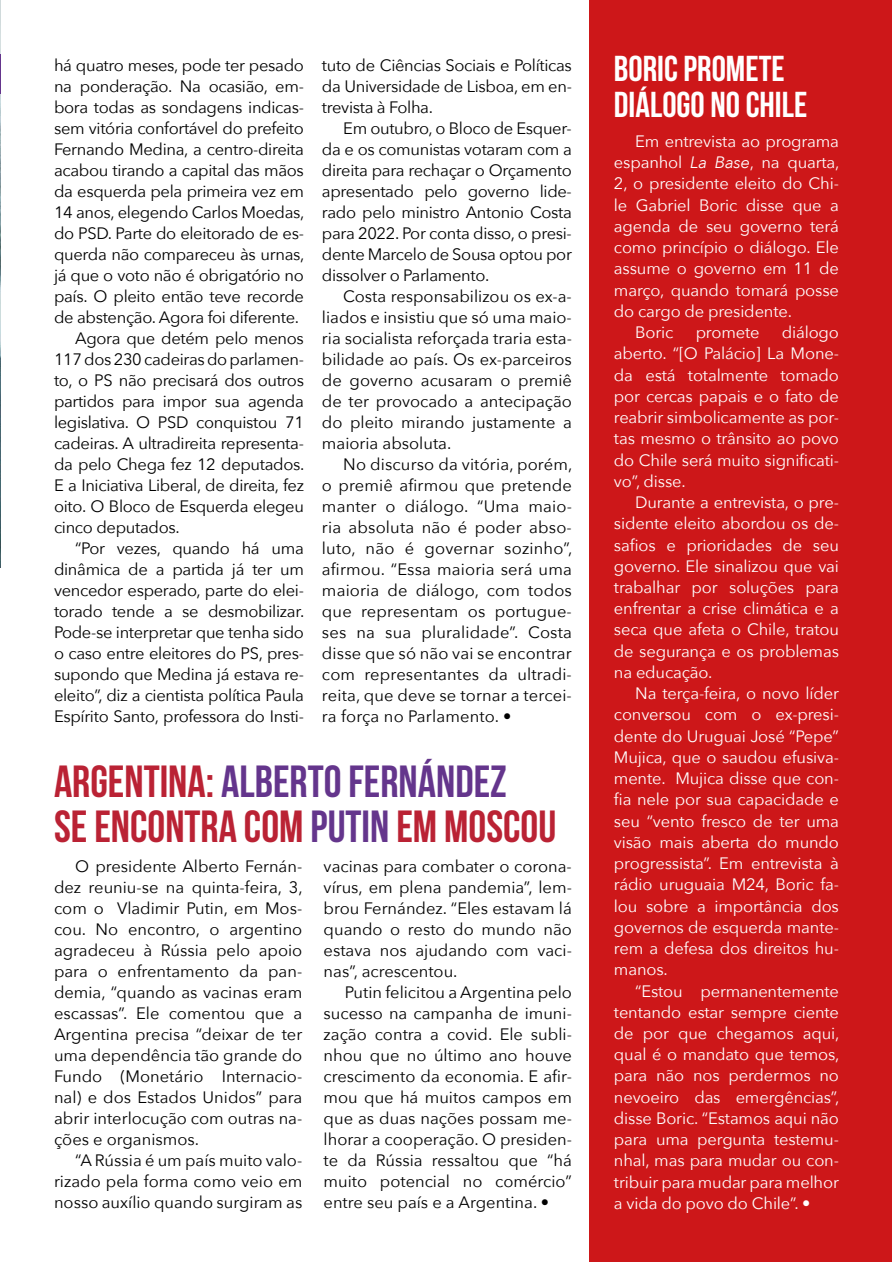
<style>
.page{position:relative;width:893px;height:1263px;background:#fff}
.page>*{position:absolute;margin:0;border:0;box-sizing:border-box;transform-origin:0 0}
.t1{font:700 45px/45px "Bebas Neue";color:#ba2234}
.t2{font:700 36px/36.3px "Bebas Neue";color:#fff}
.t3{font:16.5px/21px "Avenir Next";letter-spacing:-.02em;color:#000;text-align:justify}
.t4{font:16.5px/21.3px "Avenir Next";letter-spacing:-.01em;color:#fff;text-align:justify}
.s1{color:#64358c}
.s2{font-style:italic}
</style>
<div class="page">
<img style="left:0;top:0;width:1px;height:567px">
<hr style="left:0;top:54px;width:1px;height:39px;background:#64358c">
<div style="left:590px;top:1px;width:302px;height:1261px;background:#cd1719"></div>
<p class="t3" style="left:54px;top:54px;width:251px">há quatro meses, pode ter pesado</p>
<p class="t3" style="left:54px;top:75px;width:251px">na ponderação. Na ocasião, em-</p>
<p class="t3" style="left:54px;top:96px;width:251px">bora todas as sondagens indicas-</p>
<p class="t3" style="left:54px;top:117px;width:251px">sem vitória confortável do prefeito</p>
<p class="t3" style="left:54px;top:138px;width:251px">Fernando Medina, a centro-direita</p>
<p class="t3" style="left:54px;top:159px;width:251px">acabou tirando a capital das mãos</p>
<p class="t3" style="left:54px;top:180px;width:251px">da esquerda pela primeira vez em</p>
<p class="t3" style="left:54px;top:201px;width:252px">14 anos, elegendo Carlos Moedas,</p>
<p class="t3" style="left:54px;top:222px;width:251px">do PSD. Parte do eleitorado de es-</p>
<p class="t3" style="left:54px;top:243px;width:252px">querda não compareceu às urnas,</p>
<p class="t3" style="left:54px;top:264px;width:251px">já que o voto não é obrigatório no</p>
<p class="t3" style="left:54px;top:285px;width:251px">país. O pleito então teve recorde</p>
<p class="t3" style="left:54px;top:306px;width:247px">de abstenção. Agora foi diferente.</p>
<p class="t3" style="left:75px;top:327px;width:230px">Agora que detém pelo menos</p>
<p class="t3" style="left:54px;top:348px;width:251px">117 dos 230 cadeiras do parlamen-</p>
<p class="t3" style="left:54px;top:369px;width:251px">to, o PS não precisará dos outros</p>
<p class="t3" style="left:54px;top:390px;width:251px">partidos para impor sua agenda</p>
<p class="t3" style="left:54px;top:411px;width:251px">legislativa. O PSD conquistou 71</p>
<p class="t3" style="left:54px;top:432px;width:251px">cadeiras. A ultradireita representa-</p>
<p class="t3" style="left:54px;top:453px;width:252px">da pelo Chega fez 12 deputados.</p>
<p class="t3" style="left:54px;top:474px;width:251px">E a Iniciativa Liberal, de direita, fez</p>
<p class="t3" style="left:54px;top:495px;width:251px">oito. O Bloco de Esquerda elegeu</p>
<p class="t3" style="left:54px;top:516px;width:127px">cinco deputados.</p>
<p class="t3" style="left:75px;top:537px;width:230px">“Por vezes, quando há uma</p>
<p class="t3" style="left:54px;top:558px;width:251px">dinâmica de a partida já ter um</p>
<p class="t3" style="left:54px;top:579px;width:251px">vencedor esperado, parte do elei-</p>
<p class="t3" style="left:54px;top:600px;width:252px">torado tende a se desmobilizar.</p>
<p class="t3" style="left:54px;top:621px;width:251px">Pode-se interpretar que tenha sido</p>
<p class="t3" style="left:54px;top:642px;width:251px">o caso entre eleitores do PS, pres-</p>
<p class="t3" style="left:54px;top:663px;width:251px">supondo que Medina já estava re-</p>
<p class="t3" style="left:54px;top:684px;width:251px">eleito”, diz a cientista política Paula</p>
<p class="t3" style="left:54px;top:705px;width:251px">Espírito Santo, professora do Insti-</p>
<p class="t3" style="left:322px;top:54px;width:251px">tuto de Ciências Sociais e Políticas da Universidade de Lisboa, em en&shy;trevista à Folha.</p>
<p class="t3" style="left:322px;top:117px;width:251px;text-indent:21px">Em outubro, o Bloco de Esquer&shy;da e os comunistas votaram com a direita para rechaçar o Orçamento apresentado pelo governo lide&shy;rado pelo ministro Antonio Costa para 2022. Por conta disso, o presi&shy;dente Marcelo de Sousa optou por dissolver o Parlamento.</p>
<p class="t3" style="left:322px;top:285px;width:251px;text-indent:21px">Costa responsabilizou os ex-a&shy;liados e insistiu que só uma maio&shy;ria socialista reforçada traria esta&shy;bilidade ao país. Os ex-parceiros de governo acusaram o premiê de ter provocado a antecipação do pleito mirando justamente a maioria absoluta.</p>
<p class="t3" style="left:322px;top:453px;width:252px;text-indent:21px">No discurso da vitória, porém, o premiê afirmou que pretende manter o diálogo. “Uma maio&shy;ria absoluta não é poder abso&shy;luto, não é governar sozinho”, afirmou. “Essa maioria será uma maioria de diálogo, com todos que representam os portugue&shy;ses na sua pluralidade”. Costa disse que só não vai se encontrar com representantes da ultradi&shy;reita, que deve se tornar a tercei&shy;ra força no Parlamento. •</p>
<h1 class="t1" style="left:54px;top:758px;width:504px">ARGENTINA: <span class="s1">ALBERTO FERNÁNDEZ<br></span>SE ENCONTRA COM <span class="s1">PUTIN</span> EM MOSCOU</h1>
<p class="t3" style="left:54px;top:855px;width:250px;text-indent:21px">O presidente Alberto Fernán&shy;dez reuniu-se na quinta-feira, 3, com o Vladimir Putin, em Mos&shy;cou. No encontro, o argentino agradeceu à Rússia pelo apoio para o enfrentamento da pan&shy;demia, “quando as vacinas eram escassas”. Ele comentou que a Argentina precisa “deixar de ter uma dependência tão grande do Fundo (Monetário Internacio&shy;nal) e dos Estados Unidos” para abrir interlocução com outras na&shy;ções e organismos.</p>
<p class="t3" style="left:54px;top:1149px;width:250px;text-indent:21px">“A Rússia é um país muito valo&shy;rizado pela forma como veio em nosso auxílio quando surgiram as</p>
<p class="t3" style="left:324px;top:855px;width:250px">vacinas para combater o corona&shy;vírus, em plena pandemia”, lem&shy;brou Fernández. “Eles estavam lá quando o resto do mundo não estava nos ajudando com vaci&shy;nas”, acrescentou.</p>
<p class="t3" style="left:324px;top:981px;width:250px;text-indent:21px">Putin felicitou a Argentina pelo sucesso na campanha de imuni&shy;zação contra a covid. Ele subli&shy;nhou que no último ano houve crescimento da economia. E afir&shy;mou que há muitos campos em que as duas nações possam me&shy;lhorar a cooperação. O presiden&shy;te da Rússia ressaltou que “há muito potencial no comércio” entre seu país e a Argentina. •</p>
<h2 class="t2" style="left:614px;top:50px;width:195px">BORIC PROMETE<br>DIÁLOGO NO CHILE</h2>
<p class="t4" style="left:635px;top:130px;width:205px">Em entrevista ao programa</p>
<p class="t4" style="left:614px;top:151px;width:227px">espanhol <span class="s2">La Base</span>, na quarta,</p>
<p class="t4" style="left:614px;top:172px;width:227px">2, o presidente eleito do Chi-</p>
<p class="t4" style="left:614px;top:194px;width:227px">le Gabriel Boric disse que a</p>
<p class="t4" style="left:614px;top:215px;width:226px">agenda de seu governo terá</p>
<p class="t4" style="left:614px;top:236px;width:227px">como princípio o diálogo. Ele</p>
<p class="t4" style="left:614px;top:257px;width:227px">assume o governo em 11 de</p>
<p class="t4" style="left:614px;top:279px;width:227px">março, quando tomará posse</p>
<p class="t4" style="left:614px;top:300px;width:180px">do cargo de presidente.</p>
<p class="t4" style="left:635px;top:321px;width:40px">Boric</p>
<p class="t4" style="left:696px;top:321px;width:65px">promete</p>
<p class="t4" style="left:614px;top:321px;width:227px;text-indent:168px">diálogo aberto. “[O Palácio] La Mone&shy;da está totalmente tomado por cercas papais e o fato de reabrir simbolicamente as por&shy;tas mesmo o trânsito ao povo do Chile será muito significati&shy;vo”, disse.</p>
<p class="t4" style="left:614px;top:491px;width:227px;text-indent:21px">Durante a entrevista, o pre&shy;sidente eleito abordou os de&shy;safios e prioridades de seu governo. Ele sinalizou que vai trabalhar por soluções para enfrentar a crise climática e a seca que afeta o Chile, tratou de segurança e os problemas na educação.</p>
<p class="t4" style="left:614px;top:682px;width:227px;text-indent:21px">Na terça-feira, o novo líder conversou com o ex-presi&shy;dente do Uruguai José “Pepe” Mujica, que o saudou efusiva&shy;mente. Mujica disse que con&shy;fia nele por sua capacidade e seu “vento fresco de ter uma visão mais aberta do mundo progressista”. Em entrevista à rádio uruguaia M24, Boric fa&shy;lou sobre a importância dos governos de esquerda mante&shy;rem a defesa dos direitos hu&shy;manos.</p>
<p class="t4" style="left:614px;top:979px;width:227px;text-indent:21px">“Estou permanentemente tentando estar sempre ciente de por que chegamos aqui, qual é o mandato que temos, para não nos perdermos no nevoeiro das emergências”, disse Boric. “Estamos aqui não para uma pergunta testemu&shy;nhal, mas para mudar ou con&shy;tribuir para mudar para melhor a vida do povo do Chile”. •</p>
</div>
